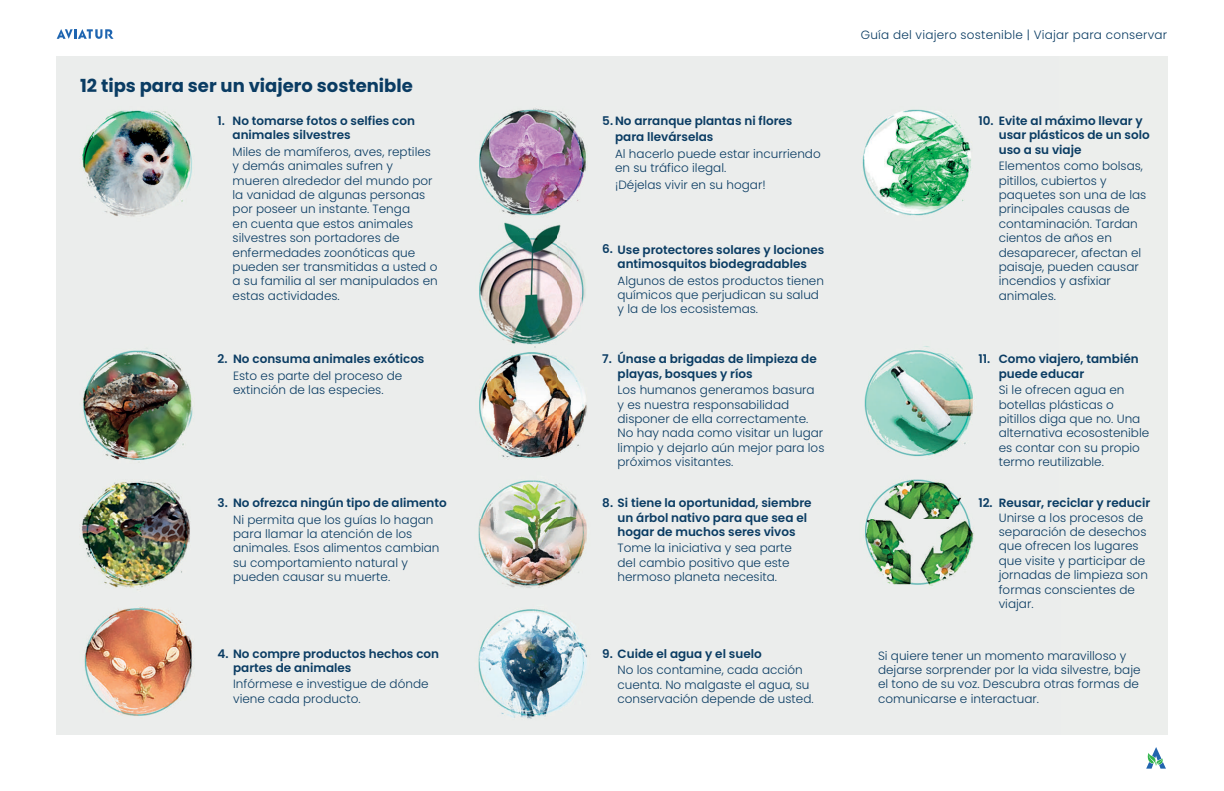
<style>
.page{position:relative;width:1224px;height:791px;background:#fff}
.page>*{position:absolute;margin:0;border:0;box-sizing:border-box;transform-origin:0 0}
.t1{font:700 18px "Poppins";color:#0a3c63}
.t2{font:300 12px/14.4px "Poppins";color:#0a3c63}
.t3{font:600 12px/14.4px "Poppins";color:#0a3c63}
.t4{font:300 12px "Poppins";letter-spacing:.02em;color:#0a3c63}
</style>
<div class="page">
<img style="left:57px;top:57px;width:1110px;height:677px">
<svg style="left:57px;top:29px;width:57px;height:10px"></svg>
<svg style="left:1146px;top:747px;width:20px;height:22px"></svg>
<p class="t4" style="left:861px;top:28px;width:308px">Guía del viajero sostenible | Viajar para conservar</p>
<h1 class="t1" style="left:80px;top:75px;width:334px">12 tips para ser un viajero sostenible</h1>
<p class="t3" style="left:218px;top:114px;width:9px">1.</p>
<p class="t3" style="left:999px;top:114px;width:153px;text-indent:-20px">10. Evite al máximo llevar y usar plásticos de un solo uso a su viaje</p>
<p class="t2" style="left:999px;top:159px;width:149px">Elementos como bolsas, pitillos, cubiertos y paquetes son una de las principales causas de contaminación. Tardan cientos de años en desaparecer, afectan el paisaje, pueden causar incendios y asfixiar animales.</p>
<p class="t3" style="left:233px;top:114px;width:184px">No tomarse fotos o selfies con animales silvestres</p>
<p class="t2" style="left:233px;top:144px;width:207px">Miles de mamíferos, aves, reptiles y demás animales sufren y mueren alrededor del mundo por la vanidad de algunas personas por poseer un instante. Tenga<br>en cuenta que estos animales silvestres son portadores de enfermedades zoonóticas que pueden ser transmitidas a usted o a su familia al ser manipulados en estas actividades.</p>
<p class="t3" style="left:615px;top:113px;width:179px;line-height:16.4px;text-indent:-13px">5. No arranque plantas ni flores para llevárselas</p>
<p class="t2" style="left:615px;top:146px;width:207px">Al hacerlo puede estar incurriendo en su tráfico ilegal.</p>
<p class="t2" style="left:615px;top:177px;width:152px">¡Déjelas vivir en su hogar!</p>
<p class="t3" style="left:602px;top:242px;width:224px;text-align:center">6. Use protectores solares y lociones antimosquitos biodegradables</p>
<p class="t2" style="left:618px;top:273px;width:208px">Algunos de estos productos tienen químicos que perjudican su salud y la de los ecosistemas.</p>
<p class="t3" style="left:618px;top:352px;width:201px">Únase a brigadas de limpieza de playas, bosques y ríos</p>
<p class="t2" style="left:618px;top:383px;width:208px">Los humanos generamos basura<br>y es nuestra responsabilidad disponer de ella correctamente.<br>No hay nada como visitar un lugar limpio y dejarlo aún mejor para los próximos visitantes.</p>
<p class="t3" style="left:618px;top:496px;width:196px;text-indent:-15px">8. Si tiene la oportunidad, siembre un árbol nativo para que sea el hogar de muchos seres vivos</p>
<p class="t2" style="left:618px;top:541px;width:176px">Tome la iniciativa y sea parte del cambio positivo que este hermoso planeta necesita.</p>
<p class="t3" style="left:233px;top:352px;width:193px">No consuma animales exóticos</p>
<p class="t2" style="left:233px;top:368px;width:171px">Esto es parte del proceso de extinción de las especies.</p>
<p class="t3" style="left:999px;top:352px;width:141px">Como viajero, también puede educar</p>
<p class="t2" style="left:999px;top:383px;width:152px">Si le ofrecen agua en botellas plásticas o pitillos diga que no. Una alternativa ecosostenible es contar con su propio termo reutilizable.</p>
<p class="t3" style="left:999px;top:496px;width:153px">Reusar, reciclar y reducir</p>
<p class="t2" style="left:999px;top:510px;width:151px">Unirse a los procesos de separación de desechos que ofrecen los lugares que visite y participar de jornadas de limpieza son formas conscientes de viajar.</p>
<p class="t2" style="left:878px;top:648px;width:264px">Si quiere tener un momento maravilloso y dejarse sorprender por la vida silvestre, baje el tono de su voz. Descubra otras formas de comunicarse e interactuar.</p>
<p class="t3" style="left:218px;top:352px;width:12px">2.</p>
<p class="t3" style="left:978px;top:352px;width:13px">11.</p>
<p class="t3" style="left:602px;top:352px;width:11px">7.</p>
<p class="t3" style="left:218px;top:496px;width:231px">3. No ofrezca ningún tipo de alimento</p>
<p class="t2" style="left:233px;top:512px;width:208px">Ni permita que los guías lo hagan para llamar la atención de los animales. Esos alimentos cambian su comportamiento natural y pueden causar su muerte.</p>
<p class="t3" style="left:978px;top:496px;width:16px">12.</p>
<p class="t3" style="left:602px;top:646px;width:161px">9. Cuide el agua y el suelo</p>
<p class="t2" style="left:618px;top:663px;width:198px">No los contamine, cada acción cuenta. No malgaste el agua, su conservación depende de usted.</p>
<p class="t3" style="left:233px;top:646px;width:208px;text-indent:-16px">4. No compre productos hechos con partes de animales</p>
<p class="t2" style="left:233px;top:677px;width:197px">Infórmese e investigue de dónde viene cada producto.</p>
</div>
